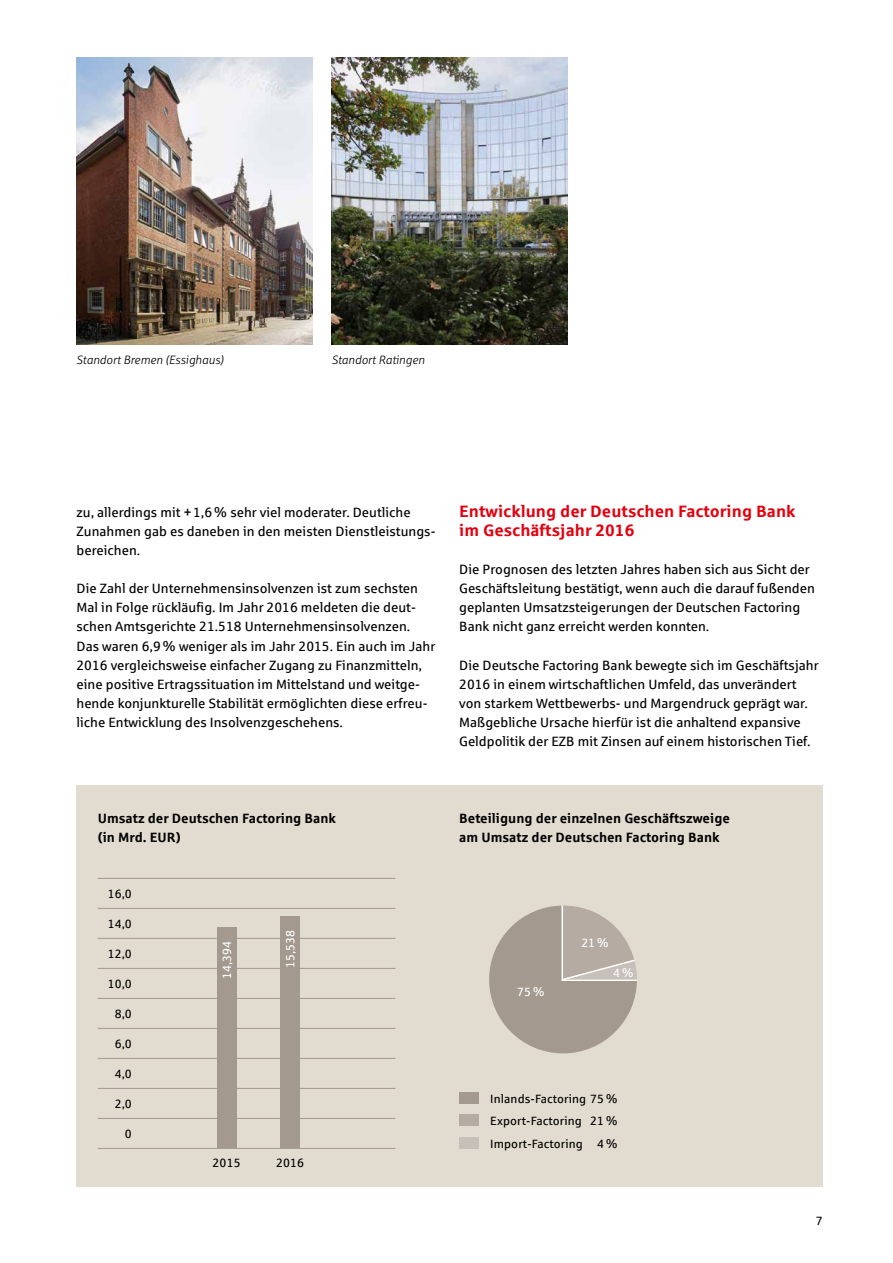
<style>
.page{position:relative;width:893px;height:1263px;background:#fff}
.page>*{position:absolute;margin:0;border:0;box-sizing:border-box;transform-origin:0 0}
.t1{font:700 16.5px/19.2px "Sparkasse Rg";color:#e3000f}
.t2{font:13.5px/19.2px "Sparkasse Rg";color:#000}
.t3{font:700 13.5px/19.2px "Sparkasse Rg";color:#000}
.t4{font:12px/22.5px "Sparkasse Rg";letter-spacing:.01em;color:#000;text-align:justify}
.t5{font:italic 12px "Sparkasse Lt";color:#000}
.t6{font:12px "Sparkasse Rg";letter-spacing:.01em;color:#fff}
</style>
<div class="page">
<div style="left:77px;top:784px;width:746px;height:402px;background:#e2dbcf"></div>
<hr style="left:98px;top:878px;width:297px;height:1px;background:#a3998f">
<hr style="left:98px;top:908px;width:297px;height:1px;background:#a3998f">
<hr style="left:98px;top:938px;width:297px;height:1px;background:#a3998f">
<hr style="left:98px;top:968px;width:297px;height:1px;background:#a3998f">
<hr style="left:98px;top:998px;width:297px;height:1px;background:#a3998f">
<hr style="left:98px;top:1028px;width:297px;height:1px;background:#a3998f">
<hr style="left:98px;top:1058px;width:297px;height:1px;background:#a3998f">
<hr style="left:98px;top:1088px;width:297px;height:1px;background:#a3998f">
<hr style="left:98px;top:1118px;width:297px;height:1px;background:#a3998f">
<hr style="left:98px;top:1148px;width:297px;height:1px;background:#a3998f">
<svg style="left:489px;top:905px;width:148px;height:148px"></svg>
<img style="left:77px;top:57px;width:236px;height:287px">
<div style="left:217px;top:927px;width:19px;height:221px;background:#a3998f"></div>
<div style="left:459px;top:1114px;width:19px;height:12px;background:#b5aba3"></div>
<div style="left:459px;top:1092px;width:19px;height:11px;background:#a3998f"></div>
<div style="left:459px;top:1137px;width:19px;height:12px;background:#c7bfb9"></div>
<div style="left:280px;top:917px;width:20px;height:231px;background:#a3998f"></div>
<img style="left:332px;top:57px;width:236px;height:287px">
<p class="t5" style="left:77px;top:352px;width:149px">Standort Bremen (Essighaus)</p>
<p class="t5" style="left:332px;top:352px;width:94px">Standort Ratingen</p>
<p class="t2" style="left:77px;top:502px;width:360px">zu, allerdings mit +1,6% sehr viel moderater. Deutliche<br>Zunahmen gab es daneben in den meisten Dienstleistungs&shy;bereichen.</p>
<p class="t2" style="left:77px;top:578px;width:360px">Die Zahl der Unternehmensinsolvenzen ist zum sechsten Mal in Folge rückläufig. Im Jahr 2016 meldeten die deut&shy;schen Amtsgerichte 21.518 Unternehmensinsolvenzen.<br>Das waren 6,9% weniger als im Jahr 2015. Ein auch im Jahr 2016 vergleichsweise einfacher Zugang zu Finanzmitteln, eine positive Ertragssituation im Mittelstand und weitge&shy;hende konjunkturelle Stabilität ermöglichten diese erfreu&shy;liche Entwicklung des Insolvenzgeschehens.</p>
<p class="t1" style="left:459px;top:501px;width:338px">Entwicklung der Deutschen Factoring Bank im Geschäftsjahr 2016</p>
<p class="t2" style="left:459px;top:559px;width:357px">Die Prognosen des letzten Jahres haben sich aus Sicht der Geschäftsleitung bestätigt, wenn auch die darauf fußenden geplanten Umsatzsteigerungen der Deutschen Factoring Bank nicht ganz erreicht werden konnten.</p>
<p class="t2" style="left:459px;top:655px;width:361px">Die Deutsche Factoring Bank bewegte sich im Geschäftsjahr 2016 in einem wirtschaftlichen Umfeld, das unverändert von starkem Wettbewerbs- und Margendruck geprägt war.<br>Maßgebliche Ursache hierfür ist die anhaltend expansive Geldpolitik der EZB mit Zinsen auf einem historischen Tief.</p>
<p class="t3" style="left:98px;top:808px;width:240px">Umsatz der Deutschen Factoring Bank (in Mrd. EUR)</p>
<p class="t3" style="left:459px;top:808px;width:272px">Beteiligung der einzelnen Geschäftszweige am Umsatz der Deutschen Factoring Bank</p>
<p class="t4" style="left:108px;top:882px;width:25px">16,0</p>
<p class="t4" style="left:108px;top:912px;width:25px">14,0</p>
<p class="t4" style="left:108px;top:942px;width:25px">12,0</p>
<p class="t4" style="left:108px;top:972px;width:25px">10,0</p>
<p class="t4" style="left:115px;top:1002px;width:18px">8,0</p>
<p class="t4" style="left:115px;top:1032px;width:18px">6,0</p>
<p class="t4" style="left:115px;top:1062px;width:18px">4,0</p>
<p class="t4" style="left:115px;top:1092px;width:18px">2,0</p>
<p class="t4" style="left:125px;top:1122px;width:8px">0</p>
<p class="t6" style="left:220px;top:979px;width:40px;rotate:-90deg">14,394</p>
<p class="t6" style="left:283px;top:968px;width:40px;rotate:-90deg">15,538</p>
<p class="t6" style="left:581px;top:935px;width:29px">21%</p>
<p class="t6" style="left:613px;top:965px;width:22px">4%</p>
<p class="t6" style="left:517px;top:985px;width:29px">75%</p>
<p class="t4" style="left:213px;top:1151px;width:30px">2015</p>
<p class="t4" style="left:276px;top:1151px;width:30px">2016</p>
<p class="t4" style="left:490px;top:1087px;width:129px">Inlands-Factoring 75% Export-Factoring 21% Import-Factoring 4%</p>
<p class="t4" style="left:816px;top:1209px;width:8px">7</p>
</div>
